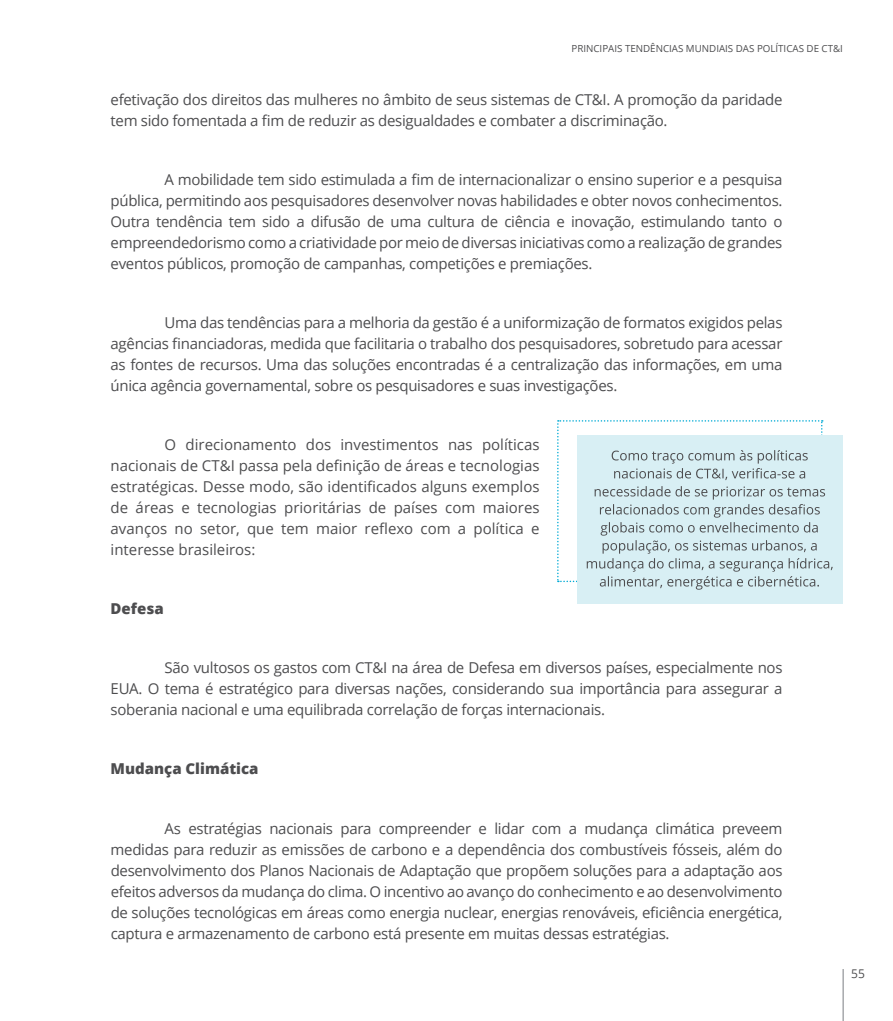
<style>
.page{position:relative;width:893px;height:1021px;background:#fff}
.page>*{position:absolute;margin:0;border:0;box-sizing:border-box;transform-origin:0 0}
.t1{font:15px/21px "Open Sans";letter-spacing:-.02em;color:#4d4d4f;text-align:justify}
.t2{font:800 15px "Open Sans";color:#4d4d4f}
.t3{font:12px "Open Sans";color:#4d4d4f}
.t4{font:9.75px "Open Sans";color:#4d4d4f}
</style>
<div class="page">
<hr style="left:842px;top:969px;width:2px;height:51px;background:#a7a9ac">
<div style="left:577px;top:436px;width:265px;height:168px;background:#d8eff4"></div>
<svg style="left:557px;top:420px;width:276px;height:169px"></svg>
<p class="t4" style="left:571px;top:42px;width:273px">PRINCIPAIS TENDÊNCIAS MUNDIAIS DAS POLÍTICAS DE CT&amp;I</p>
<p class="t1" style="left:111px;top:89px;width:673px">efetivação dos direitos das mulheres no âmbito de seus sistemas de CT&amp;I. A promoção da paridade tem sido fomentada a fim de reduzir as desigualdades e combater a discriminação.</p>
<p class="t1" style="left:111px;top:169px;width:673px;text-indent:54px">A mobilidade tem sido estimulada a fim de internacionalizar o ensino superior e a pesquisa pública, permitindo aos pesquisadores desenvolver novas habilidades e obter novos conhecimentos.<br>Outra tendência tem sido a difusão de uma cultura de ciência e inovação, estimulando tanto o empreendedorismo como a criatividade por meio de diversas iniciativas como a realização de grandes eventos públicos, promoção de campanhas, competições e premiações.</p>
<p class="t1" style="left:111px;top:312px;width:673px;text-indent:65px">ma das tendências para a melhoria da gestão é a uniformização de formatos exigidos pelas agências financiadoras, medida que facilitaria o trabalho dos pesquisadores, sobretudo para acessar as fontes de recursos. U ma das soluções encontradas é a centralização das informações, em uma única agência governamental, sobre os pesquisadores e suas investigações.</p>
<p class="t1" style="left:111px;top:312px;width:33px">U</p>
<p class="t1" style="left:111px;top:434px;width:430px;text-indent:54px">O direcionamento dos investimentos nas políticas nacionais de CT&amp;I passa pela definição de áreas e tecnologias estratégicas. Desse modo, são identificados alguns exemplos de áreas e tecnologias prioritárias de países com maiores avanços no setor, que tem maior reflexo com a política e interesse brasileiros:</p>
<p class="t2" style="left:111px;top:597px;width:55px">Defesa</p>
<p class="t1" style="left:111px;top:657px;width:673px;text-indent:54px">São vultosos os gastos com CT&amp;I na área de Defesa em diversos países, especialmente nos EUA. O tema é estratégico para diversas nações, considerando sua importância para assegurar a soberania nacional e uma equilibrada correlação de forças internacionais.</p>
<p class="t2" style="left:111px;top:757px;width:149px">Mudança Climática</p>
<p class="t1" style="left:111px;top:817px;width:673px;text-indent:54px">As estratégias nacionais para compreender e lidar com a mudança climática preveem medidas para reduzir as emissões de carbono e a dependência dos combustíveis fósseis, além do desenvolvimento dos Planos Nacionais de Adaptação que propõem soluções para a adaptação aos efeitos adversos da mudança do clima. O incentivo ao avanço do conhecimento e ao desenvolvimento de soluções tecnológicas em áreas como energia nuclear, energias renováveis, eficiência energética, captura e armazenamento de carbono está presente em muitas dessas estratégias.</p>
<p class="t3" style="left:851px;top:965px;width:15px">55</p>
</div>
